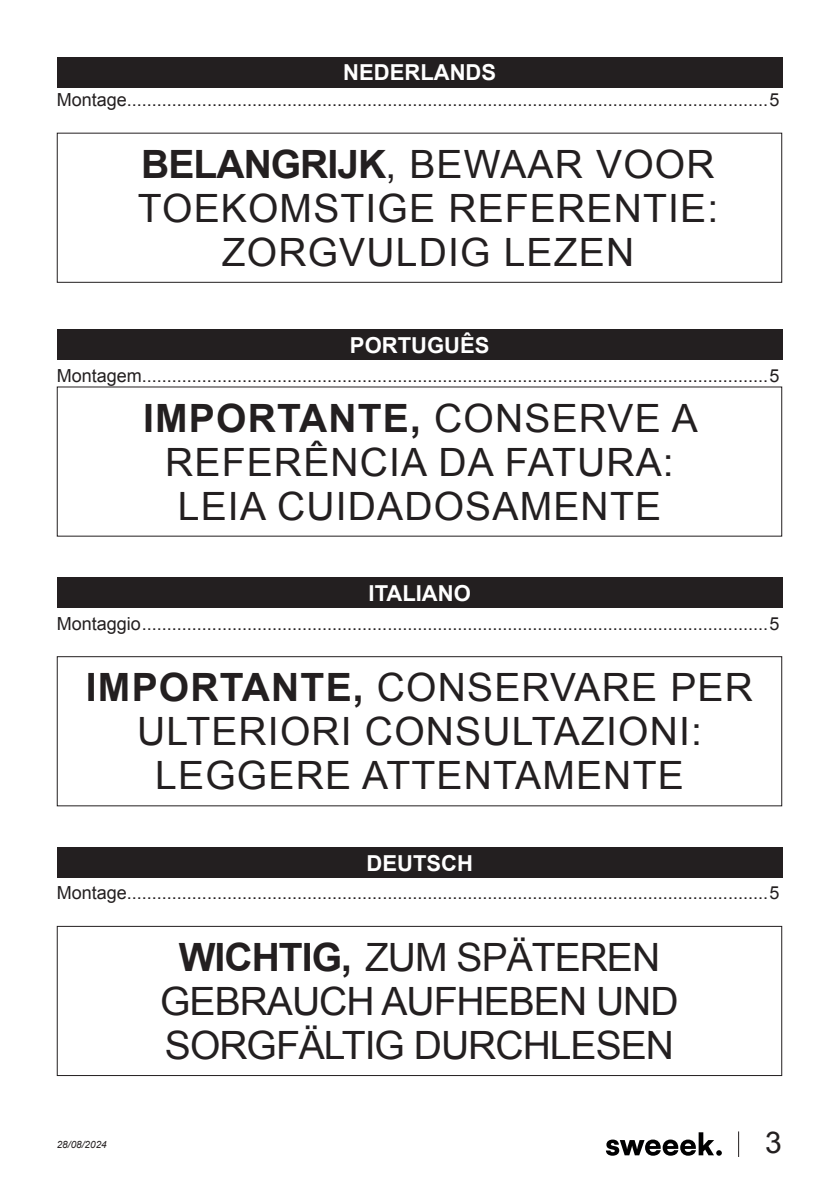
<style>
.page{position:relative;width:840px;height:1191px;background:#fff}
.page>*{position:absolute;margin:0;border:0;box-sizing:border-box;transform-origin:0 0}
.t1{font:39px/44px "Arial";letter-spacing:.03em;color:#231f20;text-align:center}
.t2{font:39px "Arial";letter-spacing:-.025em;color:#231f20}
.t3{font:700 39px "Arial";letter-spacing:.03em;color:#231f20}
.t4{font:30px "Arial";color:#231f20}
.t5{font:700 22px "Arial";color:#fff}
.TITRE-TDM-9PT{font:18px "Arial";color:#231f20}
.t6{font:italic 10px "Arial";color:#231f20}
.s1{font-weight:700}
.s2{font-weight:400}
</style>
<div class="page">
<svg style="left:606px;top:1132px;width:115px;height:23px"></svg>
<div style="left:57px;top:57px;width:725px;height:30px;background:#231f20"></div>
<div style="left:57px;top:133px;width:724px;height:150px;border:1px solid #231f20"></div>
<div style="left:57px;top:329px;width:725px;height:31px;background:#231f20"></div>
<div style="left:57px;top:577px;width:725px;height:31px;background:#231f20"></div>
<div style="left:57px;top:656px;width:724px;height:150px;border:1px solid #231f20"></div>
<div style="left:57px;top:847px;width:725px;height:31px;background:#231f20"></div>
<div style="left:57px;top:926px;width:724px;height:150px;border:1px solid #231f20"></div>
<p class="t5" style="left:343px;top:58px;width:154px">NEDERLANDS</p>
<p class="TITRE-TDM-9PT" style="left:57px;top:88px;width:723px">Montage................................................................................................................................5</p>
<p class="t1" style="left:141px;top:143px;width:574px"><span class="s1">BELANGRIJK</span>, BEWAAR VOOR</p>
<p class="t1" style="left:138px;top:187px;width:581px">TOEKOMSTIGE REFERENTIE:<br>ZORGVULDIG LEZEN</p>
<p class="t5" style="left:350px;top:330px;width:141px">PORTUGUÊS</p>
<p class="TITRE-TDM-9PT" style="left:57px;top:363px;width:723px">Montagem.............................................................................................................................5</p>
<p class="t3" style="left:143px;top:392px;width:556px">IMPORTANTE, <span class="s2">CONSERVE A</span></p>
<p class="t1" style="left:165px;top:440px;width:510px">REFERÊNCIA DA FATURA:</p>
<p class="t1" style="left:178px;top:484px;width:484px">LEIA CUIDADOSAMENTE</p>
<p class="t5" style="left:368px;top:578px;width:104px">ITALIANO</p>
<p class="TITRE-TDM-9PT" style="left:57px;top:611px;width:723px">Montaggio.............................................................................................................................5</p>
<p class="t1" style="left:86px;top:666px;width:668px"><span class="s1">IMPORTANTE,</span> CONSERVARE PER<br>ULTERIORI CONSULTAZIONI:</p>
<p class="t1" style="left:155px;top:754px;width:529px">LEGGERE ATTENTAMENTE</p>
<p class="t5" style="left:366px;top:848px;width:108px">DEUTSCH</p>
<p class="TITRE-TDM-9PT" style="left:57px;top:881px;width:723px">Montage................................................................................................................................5</p>
<p class="t2" style="left:179px;top:932px;width:482px"><span class="s1">WICHTIG,</span> ZUM SPÄTEREN</p>
<p class="t2" style="left:160px;top:976px;width:519px">GEBRAUCH AUFHEBEN UND</p>
<p class="t2" style="left:165px;top:1020px;width:510px">SORGFÄLTIG DURCHLESEN</p>
<p class="t6" style="left:57px;top:1137px;width:52px">28/08/2024</p>
<h2 class="t4" style="left:764px;top:1123px;width:18px">3</h2>
</div>
